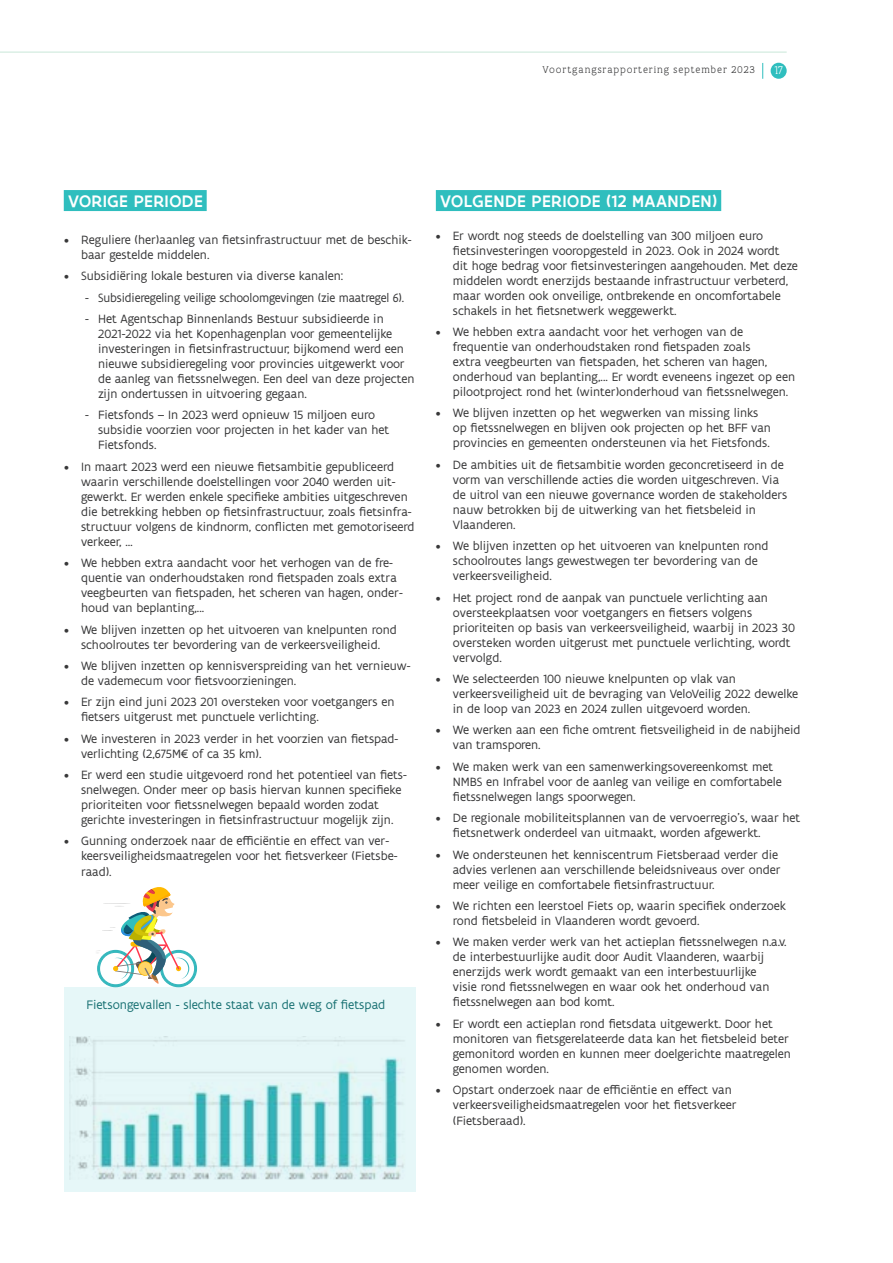
<style>
.page{position:relative;width:893px;height:1263px;background:#fff}
.page>*{position:absolute;margin:0;border:0;box-sizing:border-box;transform-origin:0 0}
.t1{font:500 18px "Flanders Art Sans";letter-spacing:.025em;color:#fff}
.t2{font:13.2px "Flanders Art Sans";color:#1a7274}
.t3{font:12.9px/15px "Flanders Art Sans";color:#383839}
.t4{font:300 12px "Flanders Art Serif";color:#fff}
.t5{font:300 10.5px "Flanders Art Serif";letter-spacing:.085em;color:#383839}
</style>
<div class="page">
<svg style="left:762px;top:63px;width:1px;height:16px"></svg>
<div style="left:771px;top:63px;width:16px;height:16px;background:#2fbebe;border-radius:50%"></div>
<hr style="left:0;top:52px;width:787px;height:1px;background:#c9e7d8">
<div style="left:64px;top:987px;width:351px;height:204px;background:#e6f7f8"></div>
<div style="left:64px;top:190px;width:143px;height:21px;background:#2fbebe"></div>
<div style="left:436px;top:190px;width:285px;height:21px;background:#2fbebe"></div>
<svg style="left:97px;top:887px;width:101px;height:101px"></svg>
<img style="left:70px;top:1036px;width:334px;height:143px">
<p class="t5" style="left:542px;top:64px;width:214px">Voortgangsrapportering september 2023</p>
<p class="t4" style="left:774px;top:63px;width:10px">17</p>
<h1 class="t1" style="left:68px;top:190px;width:136px">VORIGE PERIODE</h1>
<h1 class="t1" style="left:440px;top:190px;width:279px">VOLGENDE PERIODE (12 MAANDEN)</h1>
<p class="t3" style="left:81px;top:232px;width:332px;text-indent:-17px">• Reguliere (her)aanleg van fietsinfrastructuur met de beschik&shy;baar gestelde middelen.</p>
<p class="t3" style="left:64px;top:269px;width:281px">• Subsidiëring lokale besturen via diverse kanalen:</p>
<p class="t3" style="left:85px;top:290px;width:320px">- Subsidieregeling veilige schoolomgevingen (zie maatregel 6).</p>
<p class="t3" style="left:98px;top:311px;width:318px;text-indent:-13px">- Het Agentschap Binnenlands Bestuur subsidieerde in 2021-2022 via het Kopenhagenplan voor gemeentelijke investeringen in fietsinfrastructuur; bijkomend werd een nieuwe subsidieregeling voor provincies uitgewerkt voor de aanleg van fietssnelwegen. Een deel van deze projecten zijn ondertussen in uitvoering gegaan.</p>
<p class="t3" style="left:98px;top:408px;width:293px;text-indent:-13px">- Fietsfonds – In 2023 werd opnieuw 15 miljoen euro subsidie voorzien voor projecten in het kader van het<br>Fietsfonds.</p>
<p class="t3" style="left:81px;top:459px;width:335px;text-indent:-17px">• In maart 2023 werd een nieuwe fietsambitie gepubliceerd waarin verschillende doelstellingen voor 2040 werden uit&shy;gewerkt. Er werden enkele specifieke ambities uitgeschreven die betrekking hebben op fietsinfrastructuur, zoals fietsinfra&shy;structuur volgens de kindnorm, conflicten met gemotoriseerd verkeer, …</p>
<p class="t3" style="left:81px;top:556px;width:323px;text-indent:-17px">• We hebben extra aandacht voor het verhogen van de fre&shy;quentie van onderhoudstaken rond fietspaden zoals extra veegbeurten van fietspaden, het scheren van hagen, onder&shy;houd van beplanting,...</p>
<p class="t3" style="left:64px;top:622px;width:334px;text-align:center">• We blijven inzetten op het uitvoeren van knelpunten rond schoolroutes ter bevordering van de verkeersveiligheid.</p>
<p class="t3" style="left:81px;top:658px;width:331px;text-indent:-17px">• We blijven inzetten op kennisverspreiding van het vernieuw&shy;de vademecum voor fietsvoorzieningen.</p>
<p class="t3" style="left:81px;top:695px;width:315px;text-indent:-17px">• Er zijn eind juni 2023 201 oversteken voor voetgangers en fietsers uitgerust met punctuele verlichting.</p>
<p class="t3" style="left:81px;top:731px;width:319px;text-indent:-17px">• We investeren in 2023 verder in het voorzien van fietspad&shy;verlichting (2,675M€ of ca 35 km).</p>
<p class="t3" style="left:81px;top:767px;width:327px;text-indent:-17px">• Er werd een studie uitgevoerd rond het potentieel van fiets&shy;snelwegen. Onder meer op basis hiervan kunnen specifieke prioriteiten voor fietssnelwegen bepaald worden zodat gerichte investeringen in fietsinfrastructuur mogelijk zijn.</p>
<p class="t3" style="left:81px;top:834px;width:318px;line-height:15.5px;text-indent:-17px">• Gunning onderzoek naar de efficiëntie en effect van ver&shy;keersveiligheidsmaatregelen voor het fietsverkeer (Fietsbe&shy;raad).</p>
<p class="t2" style="left:86px;top:997px;width:300px">Fietsongevallen - slechte staat van de weg of fietspad</p>
<p class="t3" style="left:453px;top:228px;width:347px;text-indent:-17px">• Er wordt nog steeds de doelstelling van 300 miljoen euro fietsinvesteringen vooropgesteld in 2023. Ook in 2024 wordt<br>dit hoge bedrag voor fietsinvesteringen aangehouden. Met deze middelen wordt enerzijds bestaande infrastructuur verbeterd, maar worden ook onveilige, ontbrekende en oncomfortabele schakels in het fietsnetwerk weggewerkt.</p>
<p class="t3" style="left:453px;top:324px;width:344px;text-indent:-17px">• We hebben extra aandacht voor het verhogen van de frequentie van onderhoudstaken rond fietspaden zoals<br>extra veegbeurten van fietspaden, het scheren van hagen, onderhoud van beplanting,... Er wordt eveneens ingezet op een pilootproject rond het (winter)onderhoud van fietssnelwegen.</p>
<p class="t3" style="left:453px;top:406px;width:320px;text-indent:-17px">• We blijven inzetten op het wegwerken van missing links op fietssnelwegen en blijven ook projecten op het BFF van provincies en gemeenten ondersteunen via het Fietsfonds.</p>
<p class="t3" style="left:453px;top:457px;width:336px;text-indent:-17px">• De ambities uit de fietsambitie worden geconcretiseerd in de vorm van verschillende acties die worden uitgeschreven. Via de uitrol van een nieuwe governance worden de stakeholders nauw betrokken bij de uitwerking van het fietsbeleid in Vlaanderen.</p>
<p class="t3" style="left:453px;top:539px;width:317px;text-indent:-17px">• We blijven inzetten op het uitvoeren van knelpunten rond schoolroutes langs gewestwegen ter bevordering van de verkeersveiligheid.</p>
<p class="t3" style="left:453px;top:590px;width:344px;text-indent:-17px">• Het project rond de aanpak van punctuele verlichting aan oversteekplaatsen voor voetgangers en fietsers volgens prioriteiten op basis van verkeersveiligheid, waarbij in 2023 30 oversteken worden uitgerust met punctuele verlichting, wordt vervolgd.</p>
<p class="t3" style="left:453px;top:671px;width:347px;text-indent:-17px">• We selecteerden 100 nieuwe knelpunten op vlak van verkeersveiligheid uit de bevraging van VeloVeilig 2022 dewelke in de loop van 2023 en 2024 zullen uitgevoerd worden.</p>
<p class="t3" style="left:453px;top:723px;width:349px;text-indent:-17px">• We werken aan een fiche omtrent fietsveiligheid in de nabijheid van tramsporen.</p>
<p class="t3" style="left:453px;top:759px;width:330px;text-indent:-17px">• We maken werk van een samenwerkingsovereenkomst met<br>NMBS en Infrabel voor de aanleg van veilige en comfortabele fietssnelwegen langs spoorwegen.</p>
<p class="t3" style="left:453px;top:811px;width:349px;text-indent:-17px">• De regionale mobiliteitsplannen van de vervoerregio’s, waar het fietsnetwerk onderdeel van uitmaakt, worden afgewerkt.</p>
<p class="t3" style="left:453px;top:847px;width:329px;text-indent:-17px">• We ondersteunen het kenniscentrum Fietsberaad verder die advies verlenen aan verschillende beleidsniveaus over onder meer veilige en comfortabele fietsinfrastructuur.</p>
<p class="t3" style="left:453px;top:898px;width:335px;text-indent:-17px">• We richten een leerstoel Fiets op, waarin specifiek onderzoek rond fietsbeleid in Vlaanderen wordt gevoerd.</p>
<p class="t3" style="left:453px;top:935px;width:335px;text-indent:-17px">• We maken verder werk van het actieplan fietssnelwegen n.a.v. de interbestuurlijke audit door Audit Vlaanderen, waarbij enerzijds werk wordt gemaakt van een interbestuurlijke<br>visie rond fietssnelwegen en waar ook het onderhoud van fietssnelwegen aan bod komt.</p>
<p class="t3" style="left:453px;top:1016px;width:340px;text-indent:-17px">• Er wordt een actieplan rond fietsdata uitgewerkt. Door het monitoren van fietsgerelateerde data kan het fietsbeleid beter gemonitord worden en kunnen meer doelgerichte maatregelen genomen worden.</p>
<p class="t3" style="left:453px;top:1082px;width:285px;line-height:15.5px;text-indent:-17px">• Opstart onderzoek naar de efficiëntie en effect van verkeersveiligheidsmaatregelen voor het fietsverkeer (Fietsberaad).</p>
</div>
